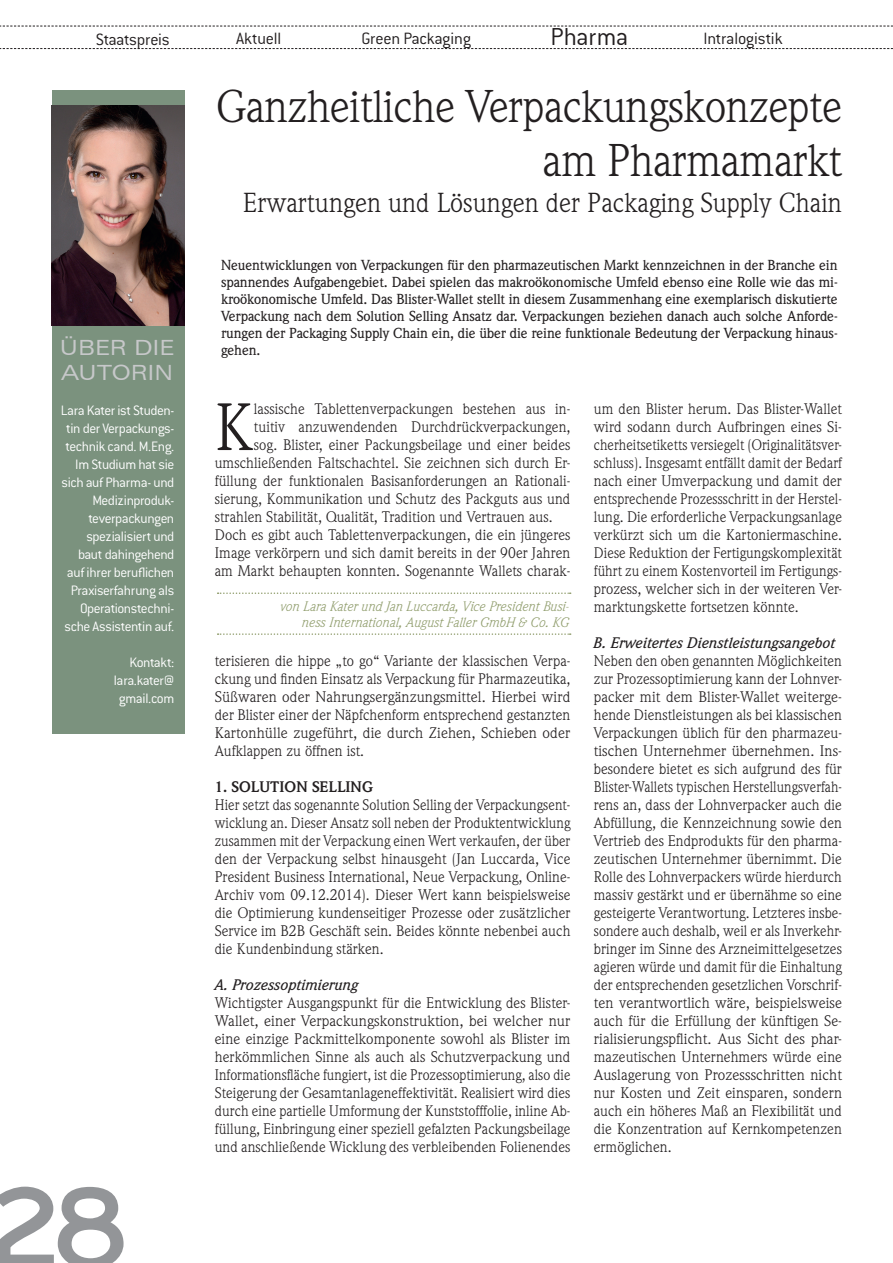
<style>
.page{position:relative;width:893px;height:1263px;background:#fff}
.page>*{position:absolute;margin:0;border:0;box-sizing:border-box;transform-origin:0 0}
.t1{font:700 108px "Aerohop";color:#939598}
.t2{font:65.55px "Weidemann Std";color:#231f20}
.t3{font:45px/54px "Weidemann Std";letter-spacing:-.01em;color:#231f20;text-align:right}
.t4{font:27px "Weidemann Std";color:#231f20}
.t5{font:300 27px "Conduit ITC Pro";color:#231f20}
.t6{font:expanded 21px/25.2px "Zurich BT";color:#c7c8ca}
.t7{font:300 18px "Conduit ITC Pro";letter-spacing:-.015em;color:#231f20}
.t8{font:15px/18px "Weidemann Std";letter-spacing:.005em;color:#231f20;text-align:justify}
.t9{font:300 15px/18px "Conduit ITC Pro";letter-spacing:-.03em;color:#fff;text-align:right}
.t10{font:italic 500 15px "Weidemann Std";letter-spacing:.005em;color:#231f20}
.t11{font:700 15px "Weidemann Std";letter-spacing:.005em;color:#231f20}
.t12{font:500 14.25px/17.1px "Weidemann Std";letter-spacing:-.01em;color:#231f20;text-align:justify}
.t13{font:italic 13.5px/16.2px "Weidemann Std";color:#919e6e;text-align:right}
</style>
<div class="page">
<div style="left:52px;top:90px;width:132px;height:643px;background:#7b927e"></div>
<img style="left:52px;top:105px;width:132px;height:220px">
<svg style="left:218px;top:592px;width:353px;height:2px"></svg>
<svg style="left:218px;top:633px;width:353px;height:2px"></svg>
<svg style="left:0;top:48px;width:893px;height:1px"></svg>
<svg style="left:0;top:26px;width:893px;height:1px"></svg>
<p class="t7" style="left:96px;top:29px;width:75px">Staatspreis</p>
<p class="t7" style="left:236px;top:28px;width:47px">Aktuell</p>
<p class="t7" style="left:361px;top:28px;width:111px">Green Packaging</p>
<h3 class="t5" style="left:551px;top:22px;width:79px">Pharma</h3>
<p class="t7" style="left:703px;top:28px;width:81px">Intralogistik</p>
<h3 class="t6" style="left:60px;top:335px;width:116px">ÜBER DIE<br>AUTORIN</h3>
<p class="t9" style="left:61px;top:401px;width:115px">Lara Kater ist Studen&shy;tin der Verpackungs&shy;technik cand. M.Eng.<br>Im Studium hat sie sich auf Pharma- und<br>Medizinproduk&shy;teverpackungen spezialisiert und baut dahingehend auf ihrer beruflichen<br>Praxiserfahrung als<br>Operationstechni&shy;sche Assistentin auf.</p>
<p class="t9" style="left:114px;top:653px;width:62px">Kontakt: lara.kater@ gmail.com</p>
<h1 class="t1" style="left:-9px;top:1159px;width:138px">28</h1>
<h3 class="t3" style="left:215px;top:79px;width:628px">Ganzheitliche Verpackungskonzepte am Pharmamarkt</h3>
<h3 class="t4" style="left:243px;top:187px;width:600px">Erwartungen und Lösungen der Packaging Supply Chain</h3>
<p class="t12" style="left:221px;top:256px;width:618px">Neuentwicklungen von Verpackungen für den pharmazeutischen Markt kennzeichnen in der Branche ein spannendes Aufgabengebiet. Dabei spielen das makroökonomische Umfeld ebenso eine Rolle wie das mi&shy;kroökonomische Umfeld. Das Blister-Wallet stellt in diesem Zusammenhang eine exemplarisch diskutierte Verpackung nach dem Solution Selling Ansatz dar. Verpackungen beziehen danach auch solche Anforde&shy;rungen der Packaging Supply Chain ein, die über die reine funktionale Bedeutung der Verpackung hinaus&shy;gehen.</p>
<h2 class="t2" style="left:215px;top:389px;width:40px">K</h2>
<p class="t8" style="left:254px;top:400px;width:318px">lassische Tablettenverpackungen bestehen aus in-</p>
<p class="t8" style="left:254px;top:418px;width:318px">tuitiv anzuwendenden Durchdrückverpackungen,</p>
<p class="t8" style="left:254px;top:436px;width:318px">sog. Blister, einer Packungsbeilage und einer beides</p>
<p class="t8" style="left:215px;top:454px;width:357px">umschließenden Faltschachtel. Sie zeichnen sich durch Er-</p>
<p class="t8" style="left:215px;top:472px;width:357px">füllung der funktionalen Basisanforderungen an Rationali-</p>
<p class="t8" style="left:215px;top:490px;width:357px">sierung, Kommunikation und Schutz des Packguts aus und</p>
<p class="t8" style="left:215px;top:508px;width:339px">strahlen Stabilität, Qualität, Tradition und Vertrauen aus.</p>
<p class="t8" style="left:215px;top:526px;width:357px">Doch es gibt auch Tablettenverpackungen, die ein jüngeres</p>
<p class="t8" style="left:215px;top:544px;width:357px">Image verkörpern und sich damit bereits in der 90er Jahren</p>
<p class="t8" style="left:215px;top:562px;width:357px">am Markt behaupten konnten. Sogenannte Wallets charak-</p>
<p class="t13" style="left:279px;top:598px;width:291px">von Lara Kater und Jan Luccarda, Vice President Busi&shy;ness International, August Faller GmbH &amp; Co. KG</p>
<p class="t8" style="left:215px;top:652px;width:357px">terisieren die hippe „to go“ Variante der klassischen Verpa&shy;ckung und finden Einsatz als Verpackung für Pharmazeutika, Süßwaren oder Nahrungsergänzungsmittel. Hierbei wird der Blister einer der Näpfchenform entsprechend gestanzten Kartonhülle zugeführt, die durch Ziehen, Schieben oder Aufklappen zu öffnen ist.</p>
<p class="t11" style="left:215px;top:778px;width:160px">1. SOLUTION SELLING</p>
<p class="t8" style="left:215px;top:796px;width:357px">Hier setzt das sogenannte Solution Selling der Verpackungsent&shy;wicklung an. Dieser Ansatz soll neben der Produktentwicklung zusammen mit der Verpackung einen Wert verkaufen, der über den der Verpackung selbst hinausgeht (Jan Luccarda, Vice President Business International, Neue Verpackung, Online-Archiv vom 09.12.2014). Dieser Wert kann beispielsweise die Optimierung kundenseitiger Prozesse oder zusätzlicher Service im B2B Geschäft sein. Beides könnte nebenbei auch die Kundenbindung stärken.</p>
<p class="t10" style="left:215px;top:976px;width:145px">A. Prozessoptimierung</p>
<p class="t8" style="left:215px;top:994px;width:357px">Wichtigster Ausgangspunkt für die Entwicklung des Blister-Wallet, einer Verpackungskonstruktion, bei welcher nur eine einzige Packmittelkomponente sowohl als Blister im herkömmlichen Sinne als auch als Schutzverpackung und Informationsfläche fungiert, ist die Prozessoptimierung, also die Steigerung der Gesamtanlageneffektivität. Realisiert wird dies durch eine partielle Umformung der Kunststofffolie, inline Ab&shy;füllung, Einbringung einer speziell gefalzten Packungsbeilage und anschließende Wicklung des verbleibenden Folienendes</p>
<p class="t8" style="left:594px;top:400px;width:250px">um den Blister herum. Das Blister-Wallet wird sodann durch Aufbringen eines Si&shy;cherheitsetiketts versiegelt (Originalitätsver&shy;schluss). Insgesamt entfällt damit der Bedarf nach einer Umverpackung und damit der entsprechende Prozessschritt in der Herstel&shy;lung. Die erforderliche Verpackungsanlage verkürzt sich um die Kartoniermaschine.<br>Diese Reduktion der Fertigungskomplexität führt zu einem Kostenvorteil im Fertigungs&shy;prozess, welcher sich in der weiteren Ver&shy;marktungskette fortsetzen könnte.</p>
<p class="t10" style="left:594px;top:634px;width:243px">B. Erweitertes Dienstleistungsangebot</p>
<p class="t8" style="left:594px;top:652px;width:250px">Neben den oben genannten Möglichkeiten zur Prozessoptimierung kann der Lohnver&shy;packer mit dem Blister-Wallet weiterge&shy;hende Dienstleistungen als bei klassischen Verpackungen üblich für den pharmazeu&shy;tischen Unternehmer übernehmen. Ins&shy;besondere bietet es sich aufgrund des für Blister-Wallets typischen Herstellungsverfah&shy;rens an, dass der Lohnverpacker auch die Abfüllung, die Kennzeichnung sowie den Vertrieb des Endprodukts für den pharma&shy;zeutischen Unternehmer übernimmt. Die Rolle des Lohnverpackers würde hierdurch massiv gestärkt und er übernähme so eine gesteigerte Verantwortung. Letzteres insbe&shy;sondere auch deshalb, weil er als Inverkehr&shy;bringer im Sinne des Arzneimittelgesetzes agieren würde und damit für die Einhaltung der entsprechenden gesetzlichen Vorschrif&shy;ten verantwortlich wäre, beispielsweise auch für die Erfüllung der künftigen Se&shy;rialisierungspflicht. Aus Sicht des phar&shy;mazeutischen Unternehmers würde eine Auslagerung von Prozessschritten nicht nur Kosten und Zeit einsparen, sondern auch ein höheres Maß an Flexibilität und die Konzentration auf Kernkompetenzen ermöglichen.</p>
</div>
